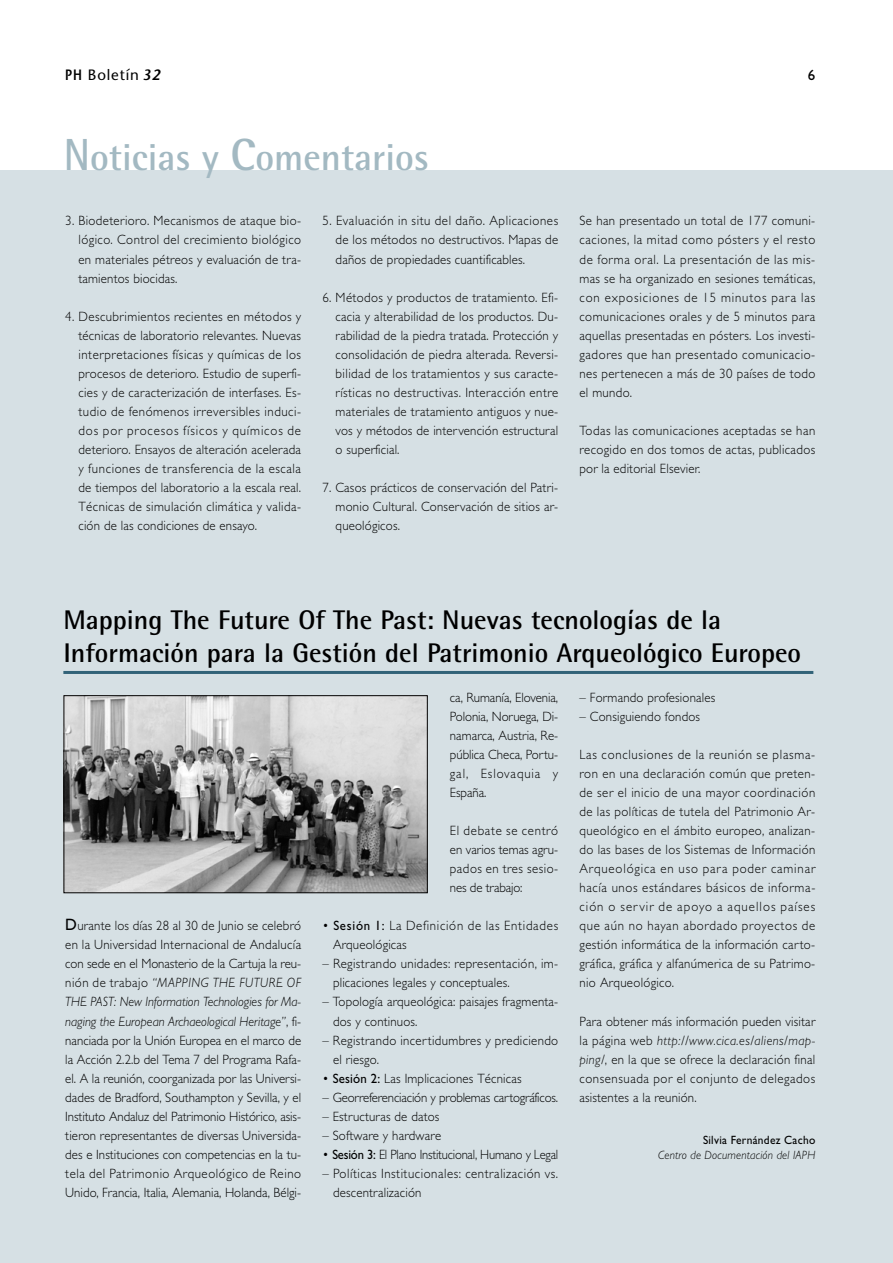
<style>
.page{position:relative;width:893px;height:1263px;background:#fff}
.page>*{position:absolute;margin:0;border:0;box-sizing:border-box;transform-origin:0 0}
.t1{font:700 37.5px "Rotis Semi Sans";color:#a3b9c2}
.t2{font:700 27px/33px "Rotis Semi Sans";color:#000}
.t3{font:15px "Stone Sans";letter-spacing:.055em;color:#000}
.t4{font:15px "Gill Sans";color:#000}
.t5{font:300 13.5px/19px "Gill Sans";letter-spacing:.015em;color:#000;text-align:justify;scale:.95 1}
.t6{font:300 13.5px "Gill Sans";letter-spacing:-.015em;color:#000;scale:.95 1}
.t7{font:300 13.5px/19px "Gill Sans";letter-spacing:.04em;color:#000;scale:.95 1}
.t8{font:300 13.5px/19px "Gill Sans";letter-spacing:.055em;color:#000;scale:.95 1}
.t9{font:italic 300 12px "Gill Sans";letter-spacing:.015em;color:#000;scale:.95 1}
.t10{font:12px "Gill Sans";letter-spacing:.025em;color:#000;scale:.95 1}
.s1{font-weight:600}
.s2{font-weight:600;font-style:italic}
.s3{font-size:45px}
.s4{font-weight:400;font-size:16.5px}
.s5{font-style:italic}
.s6{font-weight:400}
</style>
<div class="page">
<div style="left:0;top:170px;width:892px;height:1093px;background:#d6e0e4"></div>
<img style="left:66px;top:698px;width:359px;height:193px">
<div style="left:64px;top:696px;width:363px;height:197px;border:1px solid #000"></div>
<hr style="left:63px;top:671px;width:750px;height:3px;background:#326378">
<p class="t3" style="left:65px;top:69px;width:97px"><span class="s1">PH</span> Boletín <span class="s2">32</span></p>
<p class="t4" style="left:807px;top:69px;width:9px">6</p>
<h1 class="t1" style="left:64px;top:143px;width:367px"><span class="s3">N</span>oticias y <span class="s3">C</span>omentarios</h1>
<p class="t5" style="left:78px;top:213px;width:236px;text-indent:-13px">3. Biodeterioro. Mecanismos de ataque bio&shy;lógico. Control del crecimiento biológico en materiales pétreos y evaluación de tra&shy;tamientos biocidas.</p>
<p class="t5" style="left:78px;top:308px;width:236px;text-indent:-13px">4. Descubrimientos recientes en métodos y técnicas de laboratorio relevantes. Nuevas interpretaciones físicas y químicas de los procesos de deterioro. Estudio de superfi&shy;cies y de caracterización de interfases. Es&shy;tudio de fenómenos irreversibles induci&shy;dos por procesos físicos y químicos de deterioro. Ensayos de alteración acelerada y funciones de transferencia de la escala de tiempos del laboratorio a la escala real.<br>Técnicas de simulación climática y valida&shy;ción de las condiciones de ensayo.</p>
<p class="t5" style="left:335px;top:213px;width:236px;text-indent:-13px">5. Evaluación in situ del daño. Aplicaciones de los métodos no destructivos. Mapas de daños de propiedades cuantificables.</p>
<p class="t5" style="left:335px;top:289px;width:236px;text-indent:-13px">6. Métodos y productos de tratamiento. Efi&shy;cacia y alterabilidad de los productos. Du&shy;rabilidad de la piedra tratada. Protección y consolidación de piedra alterada. Reversi&shy;bilidad de los tratamientos y sus caracte&shy;rísticas no destructivas. Interacción entre materiales de tratamiento antiguos y nue&shy;vos y métodos de intervención estructural o superficial.</p>
<p class="t5" style="left:335px;top:480px;width:236px;text-indent:-13px">7. Casos prácticos de conservación del Patri&shy;monio Cultural. Conservación de sitios ar&shy;queológicos.</p>
<p class="t5" style="left:579px;top:213px;width:250px">Se han presentado un total de 177 comuni&shy;caciones, la mitad como pósters y el resto de forma oral. La presentación de las mis&shy;mas se ha organizado en sesiones temáticas, con exposiciones de 15 minutos para las comunicaciones orales y de 5 minutos para aquellas presentadas en pósters. Los investi&shy;gadores que han presentado comunicacio&shy;nes pertenecen a más de 30 países de todo el mundo.</p>
<p class="t5" style="left:579px;top:422px;width:250px">Todas las comunicaciones aceptadas se han recogido en dos tomos de actas, publicados por la editorial Elsevier.</p>
<h2 class="t2" style="left:63px;top:606px;width:739px">Mapping The Future Of The Past: Nuevas tecnologías de la<br>Información para la Gestión del Patrimonio Arqueológico Europeo</h2>
<p class="t5" style="left:65px;top:918px;width:250px"><span class="s4">D</span>urante los días 28 al 30 de Junio se celebró en la Universidad Internacional de Andalucía con sede en el Monasterio de la Cartuja la reu&shy;nión de trabajo <span class="s5">“MAPPING THE FUTURE OF THE PAST: New Information Technologies for Ma&shy;naging the European Archaeological Heritage”</span>, fi&shy;nanciada por la Unión Europea en el marco de la Acción 2.2.b del Tema 7 del Programa Rafa&shy;el. A la reunión, coorganizada por las Universi&shy;dades de Bradford, Southampton y Sevilla, y el Instituto Andaluz del Patrimonio Histórico, asis&shy;tieron representantes de diversas Universida&shy;des e Instituciones con competencias en la tu&shy;tela del Patrimonio Arqueológico de Reino Unido, Francia, Italia, Alemania, Holanda, Bélgi-</p>
<p class="t5" style="left:450px;top:689px;width:115px">ca, Rumanía, Elovenia, Polonia, Noruega, Di&shy;namarca, Austria, Re&shy;pública Checa, Portu&shy;gal, Eslovaquia y España.</p>
<p class="t5" style="left:450px;top:822px;width:115px">El debate se centró en varios temas agru&shy;pados en tres sesio&shy;nes de trabajo:</p>
<p class="t8" style="left:333px;top:918px;width:238px;text-indent:-11px">• <span class="s6">Sesión 1:</span> La Definición de las Entidades<br>Arqueológicas</p>
<p class="t5" style="left:333px;top:956px;width:238px;text-indent:-11px">– Registrando unidades: representación, im&shy;plicaciones legales y conceptuales.</p>
<p class="t5" style="left:333px;top:994px;width:238px;text-indent:-11px">– Topología arqueológica: paisajes fragmenta&shy;dos y continuos.</p>
<p class="t5" style="left:333px;top:1032px;width:238px;text-indent:-11px">– Registrando incertidumbres y prediciendo el riesgo.</p>
<p class="t5" style="left:322px;top:1070px;width:211px">• <span class="s6">Sesión 2:</span> Las Implicaciones Técnicas</p>
<p class="t6" style="left:322px;top:1093px;width:250px">– Georreferenciación y problemas cartográficos.</p>
<p class="t5" style="left:322px;top:1108px;width:125px">– Estructuras de datos</p>
<p class="t5" style="left:322px;top:1127px;width:126px">– Software y hardware</p>
<p class="t6" style="left:322px;top:1150px;width:250px">• <span class="s6">Sesión 3:</span> El Plano Institucional, Humano y Legal</p>
<p class="t7" style="left:333px;top:1165px;width:238px;text-indent:-11px">– Políticas Institucionales: centralización vs. descentralización</p>
<p class="t5" style="left:579px;top:689px;width:144px">– Formando profesionales</p>
<p class="t5" style="left:579px;top:708px;width:128px">– Consiguiendo fondos</p>
<p class="t5" style="left:579px;top:746px;width:250px">Las conclusiones de la reunión se plasma&shy;ron en una declaración común que preten&shy;de ser el inicio de una mayor coordinación de las políticas de tutela del Patrimonio Ar&shy;queológico en el ámbito europeo, analizan&shy;do las bases de los Sistemas de Información Arqueológica en uso para poder caminar hacía unos estándares básicos de informa&shy;ción o servir de apoyo a aquellos países que aún no hayan abordado proyectos de gestión informática de la información carto&shy;gráfica, gráfica y alfanúmerica de su Patrimo&shy;nio Arqueológico.</p>
<p class="t5" style="left:579px;top:1013px;width:250px">Para obtener más información pueden visitar la página web <span class="s5">http://www.cica.es/aliens/map&shy;ping/</span>, en la que se ofrece la declaración final consensuada por el conjunto de delegados asistentes a la reunión.</p>
<p class="t10" style="left:703px;top:1136px;width:120px">Silvia Fernández Cacho</p>
<p class="t9" style="left:658px;top:1151px;width:167px">Centro de Documentación del IAPH</p>
</div>
